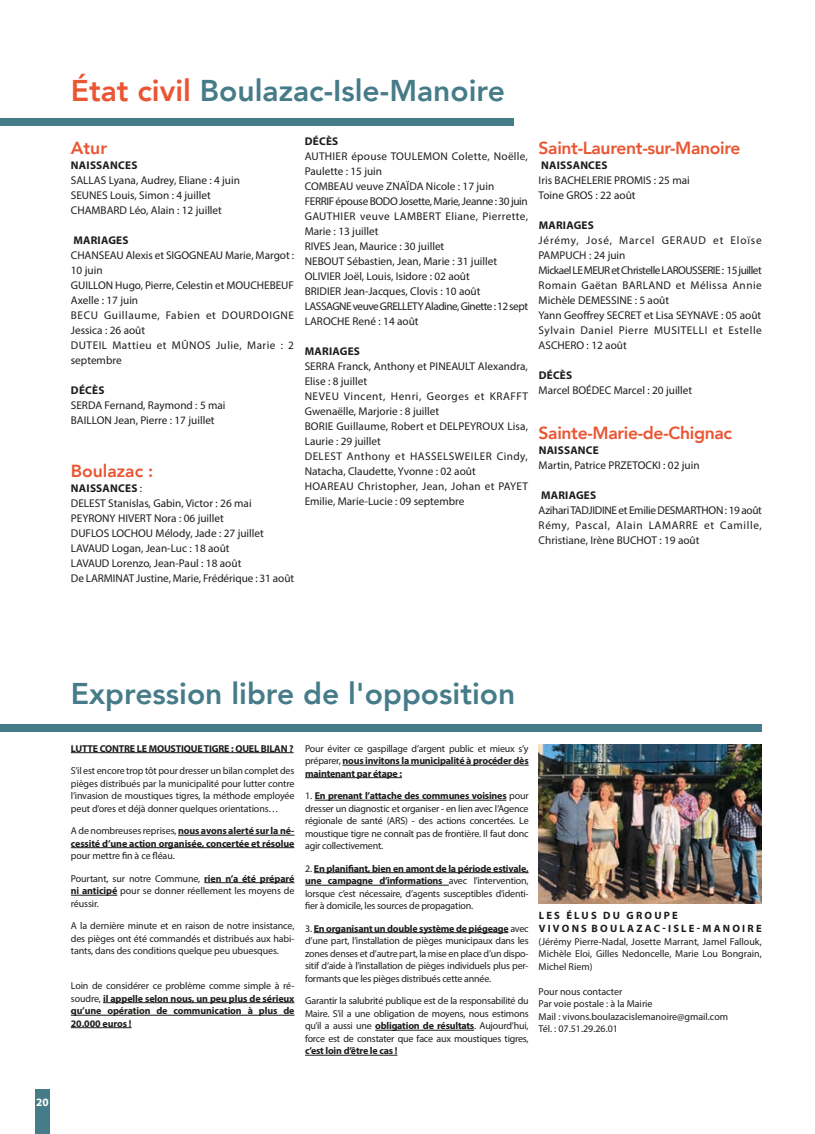
<style>
.page{position:relative;width:815px;height:1134px;background:#fff}
.page>*{position:absolute;margin:0;border:0;box-sizing:border-box;transform-origin:0 0}
.t1{font:800 30px "Avenir";color:#467c89}
.t2{font:800 17.5px "Avenir";letter-spacing:-.02em;color:#ea5532}
.t3{font:800 17.5px "Avenir";color:#ea5532}
.t4{font:11.25px/15px "Myriad Pro";color:#1d1d1b}
.t5{font:700 11.25px "Myriad Pro";letter-spacing:.02em;color:#1d1d1b}
.t6{font:700 11.25px "Myriad Pro";color:#fff}
.t7{font:700 10.62px/13.8px "Myriad Pro";letter-spacing:.21em;color:#1d1d1b}
.t8{font:10px/12.5px "Myriad Pro";letter-spacing:-.01em;color:#1d1d1b;text-align:justify}
.t9{font:700 10px/12.5px "Myriad Pro";letter-spacing:-.02em;color:#1d1d1b;text-align:justify}
.s1{color:#ea5532}
.s2{font-weight:700}
.s3{font-weight:400}
</style>
<div class="page">
<div style="left:0;top:118px;width:514px;height:7px;background:#467c89"></div>
<div style="left:0;top:724px;width:762px;height:7px;background:#467c89"></div>
<hr style="left:71px;top:752px;width:223px;height:1px;background:#1d1d1b">
<hr style="left:178px;top:835px;width:116px;height:1px;background:#1d1d1b">
<hr style="left:71px;top:847px;width:223px;height:1px;background:#1d1d1b">
<hr style="left:204px;top:882px;width:90px;height:1px;background:#1d1d1b">
<hr style="left:71px;top:895px;width:46px;height:1px;background:#1d1d1b">
<hr style="left:103px;top:1002px;width:191px;height:1px;background:#1d1d1b">
<hr style="left:71px;top:1015px;width:223px;height:1px;background:#1d1d1b">
<hr style="left:71px;top:1027px;width:61px;height:1px;background:#1d1d1b">
<hr style="left:343px;top:765px;width:186px;height:1px;background:#1d1d1b">
<hr style="left:305px;top:777px;width:97px;height:1px;background:#1d1d1b">
<hr style="left:315px;top:800px;width:191px;height:1px;background:#1d1d1b">
<hr style="left:314px;top:872px;width:215px;height:1px;background:#1d1d1b">
<hr style="left:305px;top:885px;width:144px;height:1px;background:#1d1d1b">
<hr style="left:314px;top:932px;width:195px;height:1px;background:#1d1d1b">
<hr style="left:375px;top:1030px;width:99px;height:1px;background:#1d1d1b">
<hr style="left:305px;top:1055px;width:92px;height:1px;background:#1d1d1b">
<img style="left:539px;top:745px;width:223px;height:159px">
<div style="left:35px;top:1090px;width:15px;height:44px;background:#467c89"></div>
<h1 class="t1" style="left:71px;top:67px;width:436px"><span class="s1">État civil</span> Boulazac-Isle-Manoire</h1>
<h2 class="t2" style="left:71px;top:135px;width:38px">Atur</h2>
<p class="t5" style="left:71px;top:158px;width:68px">NAISSANCES</p>
<p class="t4" style="left:71px;top:173px;width:171px">SALLAS Lyana, Audrey, Eliane : 4 juin<br>SEUNES Louis, Simon : 4 juillet<br>CHAMBARD Léo, Alain : 12 juillet</p>
<p class="t5" style="left:73px;top:233px;width:57px">MARIAGES</p>
<p class="t4" style="left:71px;top:248px;width:225px">CHANSEAU Alexis et SIGOGNEAU Marie, Margot :<br>10 juin<br>GUILLON Hugo, Pierre, Celestin et MOUCHEBEUF<br>Axelle : 17 juin<br>BECU Guillaume, Fabien et DOURDOIGNE<br>Jessica : 26 août<br>DUTEIL Mattieu et MÛNOS Julie, Marie : 2 septembre</p>
<p class="t5" style="left:71px;top:383px;width:35px">DÉCÈS</p>
<p class="t4" style="left:71px;top:398px;width:156px">SERDA Fernand, Raymond : 5 mai<br>BAILLON Jean, Pierre : 17 juillet</p>
<h2 class="t3" style="left:71px;top:457px;width:84px">Boulazac :</h2>
<p class="t4" style="left:71px;top:480px;width:225px"><span class="s2">NAISSANCES</span> :<br>DELEST Stanislas, Gabin, Victor : 26 mai PEYRONY HIVERT Nora : 06 juillet<br>DUFLOS LOCHOU Mélody, Jade : 27 juillet LAVAUD Logan, Jean-Luc : 18 août<br>LAVAUD Lorenzo, Jean-Paul : 18 août<br>De LARMINAT Justine, Marie, Frédérique : 31 août</p>
<p class="t5" style="left:305px;top:134px;width:35px">DÉCÈS</p>
<p class="t4" style="left:305px;top:149px;width:225px">AUTHIER épouse TOULEMON Colette, Noëlle, Paulette : 15 juin<br>COMBEAU veuve ZNAÏDA Nicole : 17 juin<br>FERRIF épouse BODO Josette, Marie, Jeanne : 30 juin GAUTHIER veuve LAMBERT Eliane, Pierrette, Marie : 13 juillet<br>RIVES Jean, Maurice : 30 juillet<br>NEBOUT Sébastien, Jean, Marie : 31 juillet OLIVIER Joël, Louis, Isidore : 02 août<br>BRIDIER Jean-Jacques, Clovis : 10 août LASSAGNE veuve GRELLETY Aladine, Ginette : 12 sept LAROCHE René : 14 août</p>
<p class="t5" style="left:305px;top:344px;width:57px">MARIAGES</p>
<p class="t4" style="left:305px;top:359px;width:225px">SERRA Franck, Anthony et PINEAULT Alexandra, Elise : 8 juillet<br>NEVEU Vincent, Henri, Georges et KRAFFT Gwenaëlle, Marjorie : 8 juillet<br>BORIE Guillaume, Robert et DELPEYROUX Lisa, Laurie : 29 juillet<br>DELEST Anthony et HASSELSWEILER Cindy, Natacha, Claudette, Yvonne : 02 août<br>HOAREAU Christopher, Jean, Johan et PAYET Emilie, Marie-Lucie : 09 septembre</p>
<h2 class="t2" style="left:539px;top:135px;width:203px">Saint-Laurent-sur-Manoire</h2>
<p class="t5" style="left:541px;top:158px;width:68px">NAISSANCES</p>
<p class="t4" style="left:539px;top:173px;width:153px">Iris BACHELERIE PROMIS : 25 mai<br>Toine GROS : 22 août</p>
<p class="t5" style="left:539px;top:218px;width:57px">MARIAGES</p>
<p class="t4" style="left:539px;top:233px;width:225px">Jérémy, José, Marcel GERAUD et Eloïse PAMPUCH : 24 juin<br>Mickael LE MEUR et Christelle LAROUSSERIE : 15 juillet Romain Gaëtan BARLAND et Mélissa Annie Michèle DEMESSINE : 5 août<br>Yann Geoffrey SECRET et Lisa SEYNAVE : 05 août Sylvain Daniel Pierre MUSITELLI et Estelle ASCHERO : 12 août</p>
<p class="t5" style="left:539px;top:368px;width:35px">DÉCÈS</p>
<p class="t4" style="left:539px;top:383px;width:155px">Marcel BOÉDEC Marcel : 20 juillet</p>
<h2 class="t2" style="left:539px;top:420px;width:195px">Sainte-Marie-de-Chignac</h2>
<p class="t5" style="left:539px;top:443px;width:62px">NAISSANCE</p>
<p class="t4" style="left:539px;top:458px;width:163px">Martin, Patrice PRZETOCKI : 02 juin</p>
<p class="t5" style="left:541px;top:488px;width:57px">MARIAGES</p>
<p class="t4" style="left:539px;top:503px;width:225px;text-align:justify">Azihari TADJIDINE et Emilie DESMARTHON : 19 août Rémy, Pascal, Alain LAMARRE et Camille, Christiane, Irène BUCHOT : 19 août</p>
<p class="t6" style="left:36px;top:1095px;width:14px">20</p>
<h1 class="t1" style="left:71px;top:670px;width:446px">Expression libre de l'opposition</h1>
<p class="t9" style="left:71px;top:742px;width:224px">LUTTE CONTRE LE MOUSTIQUE TIGRE : QUEL BILAN ?</p>
<p class="t8" style="left:71px;top:764px;width:225px">S’il est encore trop tôt pour dresser un bilan complet des pièges distribués par la municipalité pour lutter contre l’invasion de moustiques tigres, la méthode employée peut d’ores et déjà donner quelques orientations…</p>
<p class="t9" style="left:71px;top:824px;width:225px"><span class="s3">A de nombreuses reprises,</span> nous avons alerté sur la né&shy;cessité d’une action organisée, concertée et résolue</p>
<p class="t8" style="left:71px;top:849px;width:105px">pour mettre fin à ce fléau.</p>
<p class="t8" style="left:71px;top:872px;width:225px">Pourtant, sur notre Commune, <span class="s2">rien n’a été préparé ni anticipé</span> pour se donner réellement les moyens de réussir.</p>
<p class="t8" style="left:71px;top:919px;width:225px">A la dernière minute et en raison de notre insistance, des pièges ont été commandés et distribués aux habi&shy;tants, dans des conditions quelque peu ubuesques.</p>
<p class="t9" style="left:71px;top:979px;width:225px"><span class="s3">Loin de considérer ce problème comme simple à ré&shy;soudre,</span> il appelle selon nous, un peu plus de sérieux qu’une opération de communication à plus de 20.000 euros !</p>
<p class="t9" style="left:305px;top:742px;width:225px"><span class="s3">Pour éviter ce gaspillage d’argent public et mieux s’y préparer,</span> nous invitons la municipalité à procéder dès maintenant par étape :</p>
<p class="t8" style="left:305px;top:789px;width:225px">1. <span class="s2">En prenant l’attache des communes voisines</span> pour dresser un diagnostic et organiser - en lien avec l’Agence régionale de santé (ARS) - des actions concertées. Le moustique tigre ne connaît pas de frontière. Il faut donc agir collectivement.</p>
<p class="t8" style="left:305px;top:862px;width:225px">2. <span class="s2">En planifiant, bien en amont de la période estivale, une campagne d’informations</span> avec l’intervention, lorsque c’est nécessaire, d’agents susceptibles d’identi&shy;fier à domicile, les sources de propagation.</p>
<p class="t8" style="left:305px;top:922px;width:225px">3. <span class="s2">En organisant un double système de piégeage</span> avec d’une part, l’installation de pièges municipaux dans les zones denses et d’autre part, la mise en place d’un dispo&shy;sitif d’aide à l’installation de pièges individuels plus per&shy;formants que les pièges distribués cette année.</p>
<p class="t8" style="left:305px;top:994px;width:225px">Garantir la salubrité publique est de la responsabilité du Maire. S’il a une obligation de moyens, nous estimons qu’il a aussi une <span class="s2">obligation de résultats</span>. Aujourd’hui, force est de constater que face aux moustiques tigres,</p>
<p class="t9" style="left:305px;top:1044px;width:94px">c’est loin d’être le cas !</p>
<p class="t7" style="left:539px;top:908px;width:224px">LES ÉLUS DU GROUPE<br>VIVONS BOULAZAC-ISLE-MANOIRE</p>
<p class="t8" style="left:539px;top:935px;width:225px">(Jérémy Pierre-Nadal, Josette Marrant, Jamel Fallouk, Michèle Eloi, Gilles Nedoncelle, Marie Lou Bongrain, Michel Riem)</p>
<p class="t8" style="left:539px;top:985px;width:191px;text-align:left">Pour nous contacter<br>Par voie postale : à la Mairie<br>Mail : vivons.boulazacislemanoire@gmail.com<br>Tél. : 07.51.29.26.01</p>
</div>
